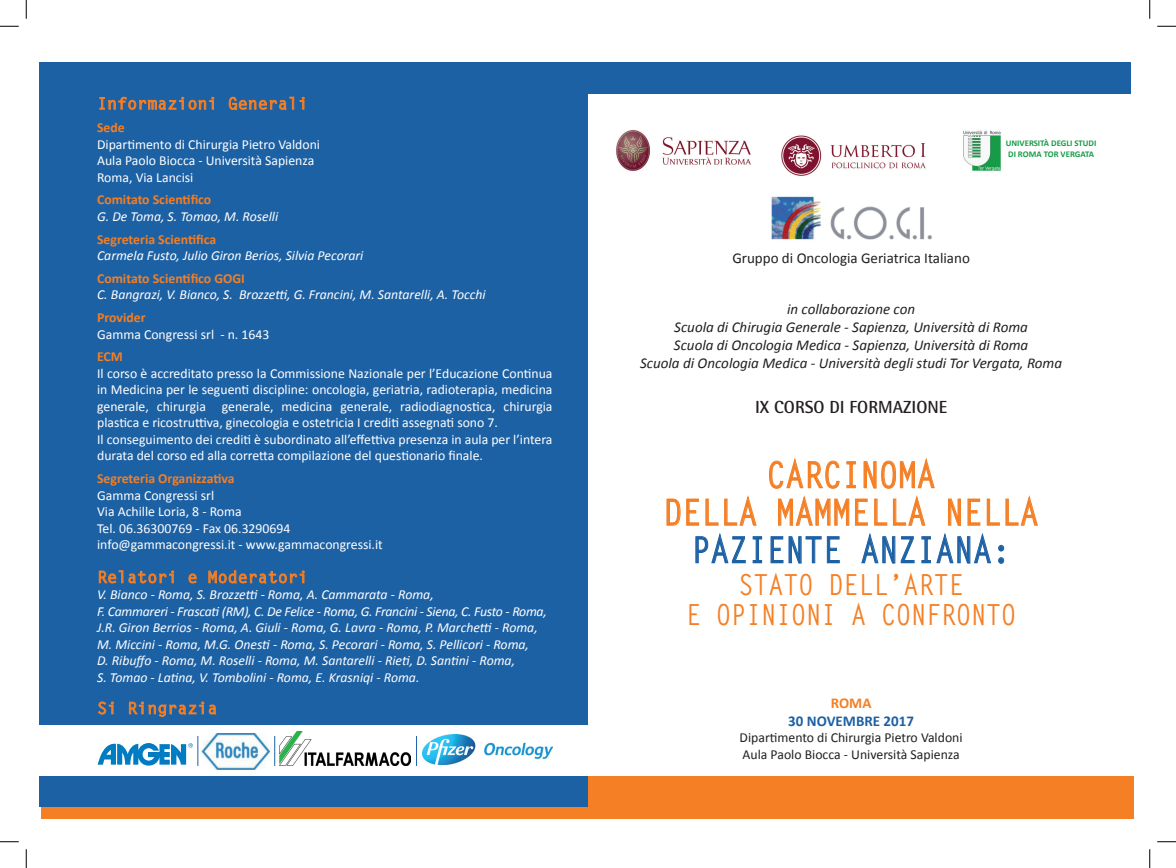
<style>
.page{position:relative;width:1176px;height:868px;background:#fff}
.page>*{position:absolute;margin:0;border:0;box-sizing:border-box;transform-origin:0 0}
.t1{font:700 36.25px/37.5px "Letter Gothic Std";color:#f47f24;text-align:center;scale:.86 1}
.t2{font:700 36.25px "Letter Gothic Std";color:#1d61a5;scale:.86 1}
.t3{font:700 29px/30px "Letter Gothic Std";color:#f47f24;text-align:center;scale:.86 1}
.t4{font:700 17.5px "Rotis Semi Sans";color:#231f20}
.t5{font:700 16.25px "Letter Gothic Std";color:#f47f24}
.t6{font:italic 15px/18px "Calibri";color:#231f20;text-align:center}
.t7{font:15px "Calibri";color:#231f20}
.t8{font:700 15px "Calibri";color:#1d61a5}
.t9{font:700 15px "Calibri";color:#f47f24}
.t10{font:13.75px/16.5px "Calibri";color:#fff}
.t11{font:italic 13.75px/16.5px "Calibri";color:#fff}
.t12{font:700 13.75px "Calibri";color:#f47f24}
.t13{font:13.75px/16.5px "Calibri";color:#231f20}
.t14{font:700 8.75px/10.5px "Calibri";color:#179b47}
</style>
<div class="page">
<div style="left:41px;top:776px;width:1093px;height:43px;background:#f47f24"></div>
<div style="left:39px;top:62px;width:549px;height:662px;background:#1d61a5"></div>
<div style="left:39px;top:776px;width:549px;height:30px;background:#1d61a5"></div>
<div style="left:39px;top:62px;width:1092px;height:32px;background:#1d61a5"></div>
<img style="left:771px;top:196px;width:161px;height:44px">
<svg style="left:769px;top:459px;width:70px;height:29px"></svg>
<svg style="left:847px;top:461px;width:8px;height:27px"></svg>
<svg style="left:864px;top:459px;width:70px;height:29px"></svg>
<svg style="left:667px;top:499px;width:13px;height:26px"></svg>
<svg style="left:686px;top:499px;width:13px;height:26px"></svg>
<svg style="left:706px;top:499px;width:12px;height:26px"></svg>
<svg style="left:724px;top:497px;width:32px;height:28px"></svg>
<svg style="left:778px;top:497px;width:71px;height:28px"></svg>
<svg style="left:855px;top:499px;width:12px;height:26px"></svg>
<svg style="left:874px;top:499px;width:13px;height:26px"></svg>
<svg style="left:893px;top:497px;width:32px;height:28px"></svg>
<svg style="left:948px;top:499px;width:12px;height:26px"></svg>
<svg style="left:968px;top:499px;width:12px;height:26px"></svg>
<svg style="left:987px;top:499px;width:12px;height:26px"></svg>
<svg style="left:1006px;top:497px;width:31px;height:28px"></svg>
<svg style="left:696px;top:534px;width:49px;height:29px"></svg>
<svg style="left:753px;top:536px;width:9px;height:27px"></svg>
<svg style="left:771px;top:536px;width:12px;height:27px"></svg>
<svg style="left:789px;top:536px;width:32px;height:27px"></svg>
<svg style="left:827px;top:536px;width:12px;height:27px"></svg>
<svg style="left:862px;top:534px;width:33px;height:29px"></svg>
<svg style="left:901px;top:536px;width:13px;height:27px"></svg>
<svg style="left:922px;top:536px;width:8px;height:27px"></svg>
<svg style="left:937px;top:534px;width:53px;height:29px"></svg>
<svg style="left:998px;top:545px;width:6px;height:18px"></svg>
<img style="left:616px;top:130px;width:135px;height:41px">
<img style="left:781px;top:135px;width:145px;height:41px">
<svg style="left:100px;top:97px;width:114px;height:13px"></svg>
<svg style="left:229px;top:97px;width:65px;height:13px"></svg>
<svg style="left:300px;top:97px;width:4px;height:12px"></svg>
<svg style="left:99px;top:570px;width:24px;height:13px"></svg>
<svg style="left:129px;top:570px;width:45px;height:13px"></svg>
<svg style="left:189px;top:573px;width:7px;height:10px"></svg>
<svg style="left:209px;top:570px;width:95px;height:13px"></svg>
<svg style="left:98px;top:701px;width:16px;height:13px"></svg>
<svg style="left:129px;top:701px;width:87px;height:15px"></svg>
<img style="left:201px;top:733px;width:70px;height:36px">
<img style="left:280px;top:731px;width:130px;height:34px">
<img style="left:422px;top:734px;width:131px;height:31px">
<svg style="left:98px;top:736px;width:101px;height:29px"></svg>
<svg style="left:274px;top:736px;width:1px;height:29px"></svg>
<svg style="left:416px;top:736px;width:1px;height:29px"></svg>
<img style="left:963px;top:130px;width:38px;height:41px">
<svg style="left:0;top:25px;width:19px;height:2px"></svg>
<svg style="left:1157px;top:25px;width:19px;height:2px"></svg>
<svg style="left:0;top:841px;width:19px;height:1px"></svg>
<svg style="left:1157px;top:841px;width:19px;height:1px"></svg>
<svg style="left:25px;top:0;width:2px;height:19px"></svg>
<svg style="left:25px;top:849px;width:2px;height:18px"></svg>
<svg style="left:1149px;top:0;width:1px;height:19px"></svg>
<svg style="left:1149px;top:849px;width:1px;height:18px"></svg>
<p class="t5" style="left:97px;top:93px;width:212px">Informazioni Generali</p>
<p class="t12" style="left:97px;top:119px;width:29px">Sede</p>
<p class="t10" style="left:97px;top:135px;width:224px">Dipartimento di Chirurgia Pietro Valdoni<br>Aula Paolo Biocca - Università Sapienza<br>Roma, Via Lancisi</p>
<p class="t12" style="left:97px;top:191px;width:116px">Comitato Scientifico</p>
<p class="t11" style="left:97px;top:207px;width:183px">G. De Toma, S. Tomao, M. Roselli</p>
<p class="t12" style="left:97px;top:230px;width:121px">Segreteria Scientifica</p>
<p class="t11" style="left:97px;top:246px;width:268px">Carmela Fusto, Julio Giron Berios, Silvia Pecorari</p>
<p class="t12" style="left:97px;top:270px;width:149px">Comitato Scientifico GOGI</p>
<p class="t11" style="left:97px;top:286px;width:390px">C. Bangrazi, V. Bianco, S. Brozzetti , G. Francini, M. Santarelli, A. Tocchi</p>
<p class="t12" style="left:97px;top:309px;width:50px">Provider</p>
<p class="t10" style="left:97px;top:325px;width:174px">Gamma Congressi srl - n. 1643</p>
<p class="t12" style="left:97px;top:348px;width:27px">ECM</p>
<p class="t10" style="left:97px;top:364px;width:457px">Il corso è accreditato presso la Commissione Nazionale per l’Educazione Continua in Medicina per le seguenti discipline: oncologia, geriatria, radioterapia, medicina generale, chirurgia generale, medicina generale, radiodiagnostica, chirurgia plastica e ricostrutti va, ginecologia e ostetricia I crediti assegnati sono 7.<br>Il conseguimento dei crediti è subordinato all’effetti va presenza in aula per l’intera durata del corso ed alla corretta compilazione del questionario finale.</p>
<p class="t12" style="left:97px;top:470px;width:139px">Segreteria Organizzativa</p>
<p class="t10" style="left:97px;top:486px;width:287px">Gamma Congressi srl<br>Via Achille Loria, 8 - Roma<br>Tel. 06.36300769 - Fax 06.3290694 info@gammacongressi.it - www.gammacongressi.it</p>
<p class="t5" style="left:97px;top:567px;width:212px">Relatori e Moderatori</p>
<p class="t11" style="left:97px;top:585px;width:451px">V. Bianco - Roma, S. Brozzetti - Roma, A. Cammarata - Roma,<br>F. Cammareri - Frascati (RM), C. De Felice - Roma, G. Francini - Siena, C. Fusto - Roma, J.R. Giron Berrios - Roma, A. Giuli - Roma, G. Lavra - Roma, P. Marchetti - Roma, M. Miccini - Roma, M.G. Onesti - Roma, S. Pecorari - Roma, S. Pellicori - Roma,<br>D. Ribuffo - Roma, M. Roselli - Roma, M. Santarelli - Rieti, D. Santini - Roma,<br>S. Tomao - Latina, V. Tombolini - Roma, E. Krasniqi - Roma.</p>
<p class="t5" style="left:97px;top:698px;width:122px">Si Ringrazia</p>
<p class="t9" style="left:831px;top:693px;width:42px">ROMA</p>
<p class="t8" style="left:788px;top:711px;width:127px">30 NOVEMBRE 2017</p>
<p class="t13" style="left:739px;top:728px;width:224px">Dipartimento di Chirurgia Pietro Valdoni<br>Aula Paolo Biocca - Università Sapienza</p>
<p class="t14" style="left:1006px;top:138px;width:92px">UNIVERSITÀ DEGLI STUDI<br>DI ROMA TOR VERGATA</p>
<p class="t7" style="left:732px;top:249px;width:239px">Gruppo di Oncologia Geriatrica Italiano</p>
<p class="t6" style="left:640px;top:299px;width:423px">in collaborazione con<br>Scuola di Chirugia Generale - Sapienza, Università di Roma<br>Scuola di Oncologia Medica - Sapienza, Università di Roma<br>Scuola di Oncologia Medica - Università degli studi Tor Vergata, Roma</p>
<p class="t4" style="left:755px;top:396px;width:194px">IX CORSO DI FORMAZIONE</p>
<h1 class="t1" style="left:663px;top:456px;width:438px">CARCINOMA<br>DELLA MAMMELLA NELLA</h1>
<h1 class="t2" style="left:692px;top:527px;width:372px">PAZIENTE ANZIANA:</h1>
<h2 class="t3" style="left:686px;top:570px;width:385px">STATO DELL’ARTE<br>E OPINIONI A CONFRONTO</h2>
</div>
